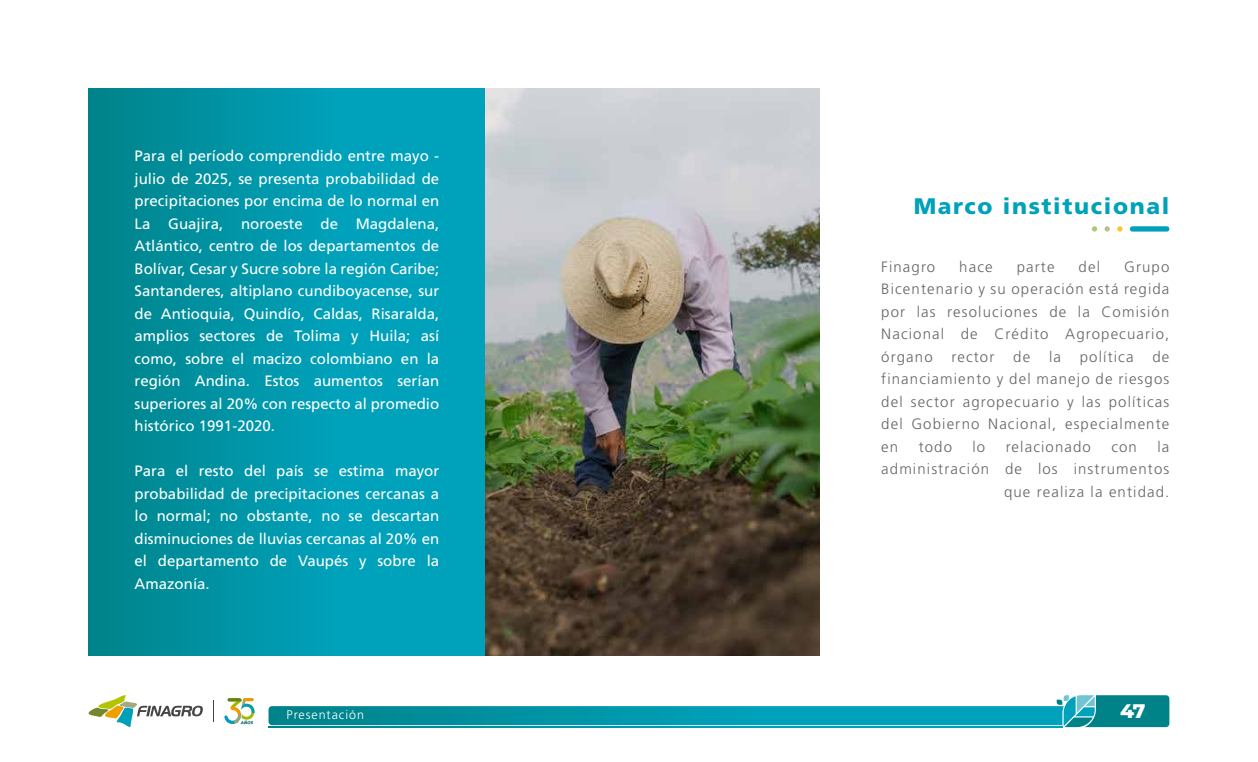
<style>
.page{position:relative;width:1258px;height:762px;background:#fff}
.page>*{position:absolute;margin:0;border:0;box-sizing:border-box;transform-origin:0 0}
.t1{font:900 22.5px "Frutiger";letter-spacing:.075em;color:#00a1ba}
.t2{font:800 20px "Montserrat";color:#fff}
.t3{font:15px/22.5px "Frutiger";color:#fff;text-align:justify}
.t4{font:300 15px/22.5px "Frutiger";letter-spacing:.075em;color:#666;text-align:justify}
.t5{font:300 12.5px "Frutiger";letter-spacing:.075em;color:#fff}
</style>
<div class="page">
<div style="left:89px;top:89px;width:396px;height:567px;background:linear-gradient(to right,#008790,#00a8c6)"></div>
<img style="left:485px;top:89px;width:334px;height:567px">
<div style="left:1130px;top:226px;width:39px;height:6px;background:#00a1ba;border-radius:3px"></div>
<svg style="left:1117px;top:226px;width:5px;height:6px"></svg>
<svg style="left:1104px;top:226px;width:6px;height:6px"></svg>
<svg style="left:1092px;top:226px;width:5px;height:6px"></svg>
<svg style="left:224px;top:698px;width:31px;height:26px"></svg>
<svg style="left:89px;top:695px;width:114px;height:32px"></svg>
<svg style="left:269px;top:695px;width:900px;height:32px"></svg>
<svg style="left:269px;top:726px;width:793px;height:1px"></svg>
<p class="t3" style="left:135px;top:145px;width:306px">Para el período comprendido entre mayo - julio de 2025, se presenta probabilidad de precipitaciones por encima de lo normal en La Guajira, noroeste de Magdalena, Atlántico, centro de los departamentos de Bolívar, Cesar y Sucre sobre la región Caribe; Santanderes, altiplano cundiboyacense, sur de Antioquia, Quindío, Caldas, Risaralda, amplios sectores de Tolima y Huila; así como, sobre el macizo colombiano en la región Andina. Estos aumentos serían superiores al 20% con respecto al promedio histórico 1991-2020.</p>
<p class="t3" style="left:135px;top:460px;width:306px">Para el resto del país se estima mayor probabilidad de precipitaciones cercanas a lo normal; no obstante, no se descartan disminuciones de lluvias cercanas al 20% en el departamento de Vaupés y sobre la Amazonía.</p>
<h1 class="t1" style="left:914px;top:192px;width:257px">Marco institucional</h1>
<p class="t4" style="left:881px;top:255px;width:55px">Finagro</p>
<p class="t4" style="left:959px;top:255px;width:35px">hace</p>
<p class="t4" style="left:1017px;top:255px;width:39px">parte</p>
<p class="t4" style="left:1078px;top:255px;width:23px">del</p>
<p class="t4" style="left:881px;top:255px;width:290px;text-indent:243px">Grupo Bicentenario y su operación está regida por las resoluciones de la Comisión Nacional de Crédito Agropecuario, órgano</p>
<p class="t4" style="left:881px;top:345px;width:290px;text-indent:271px">de financiamiento y del manejo de riesgos del sector agropecuario y las políticas del Gobierno Nacional, especialmente en</p>
<p class="t4" style="left:951px;top:345px;width:44px">rector</p>
<p class="t4" style="left:1013px;top:345px;width:18px">de</p>
<p class="t4" style="left:1049px;top:345px;width:13px">la</p>
<p class="t4" style="left:1080px;top:345px;width:55px">política</p>
<p class="t4" style="left:881px;top:435px;width:290px;text-align:right">la<br>administración de los instrumentos que realiza la entidad.</p>
<p class="t4" style="left:919px;top:435px;width:35px">todo</p>
<p class="t4" style="left:972px;top:435px;width:14px">lo</p>
<p class="t4" style="left:1006px;top:435px;width:87px">relacionado</p>
<p class="t4" style="left:1111px;top:435px;width:27px">con</p>
<p class="t5" style="left:287px;top:707px;width:79px">Presentación</p>
<h2 class="t2" style="left:1120px;top:696px;width:27px">47</h2>
</div>
